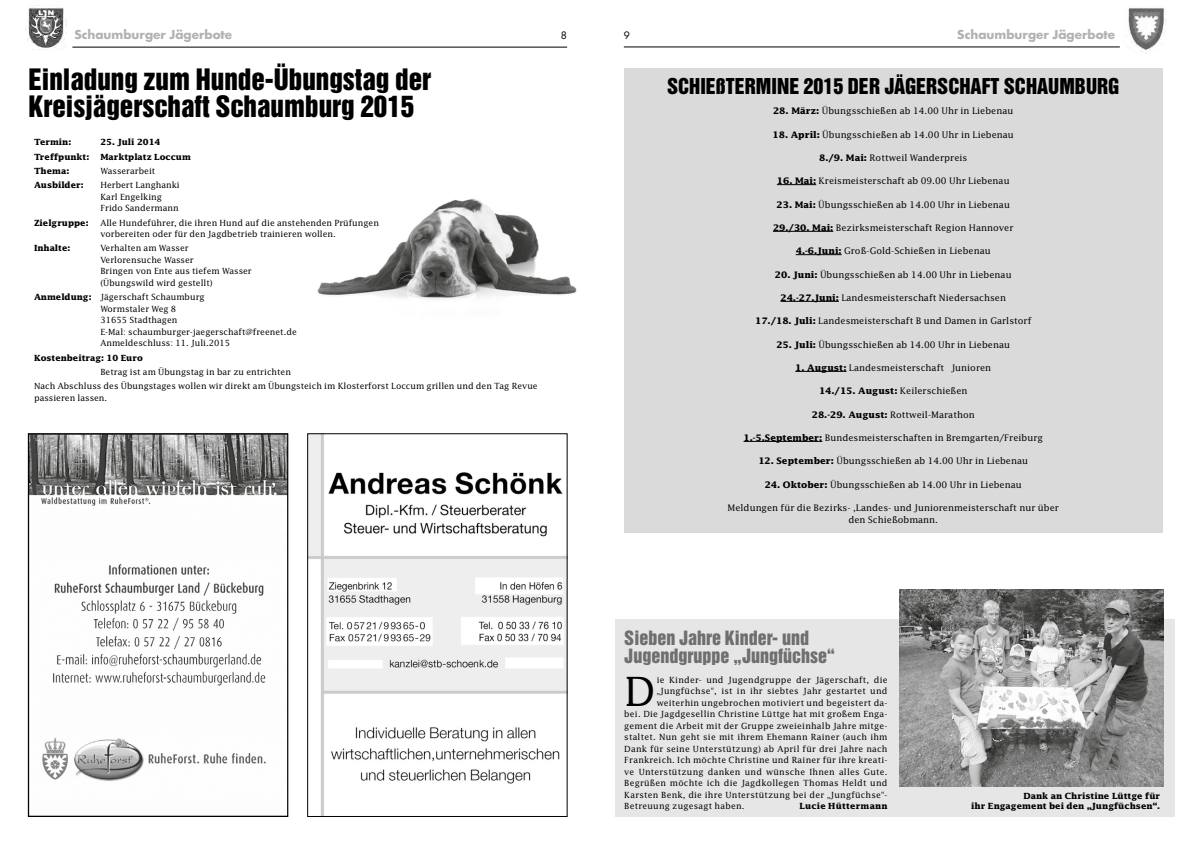
<style>
.page{position:relative;width:1191px;height:842px;background:#fff}
.page>*{position:absolute;margin:0;border:0;box-sizing:border-box;transform-origin:0 0}
.t1{font:40.3px "Lucida Std";color:#000}
.t2{font:27px/27px "Helvetica Inserat LT Std";color:#000}
.t3{font:20px "Helvetica Inserat LT Std";color:#000}
.t4{font:18px/18px "Helvetica Inserat LT Std";color:#706f6f}
.t5{font:700 12px "Futura Std";color:#b3b2b2}
.t6{font:10px "Futura Std";color:#000}
.t7{font:9px/12px "Lucida Std";color:#000;text-align:center}
.t8{font:700 9px "Lucida Std";color:#000}
.t9{font:8.5px "Lucida Std";letter-spacing:.025em;color:#000}
.t10{font:8.5px/11.5px "Lucida Std";color:#000}
.t11{font:700 8.5px/10px "Lucida Std";color:#000;text-align:right}
.t12{font:700 8.5px "Lucida Std";letter-spacing:.025em;color:#000}
.s1{font-weight:700}
.s2{font-weight:400}
</style>
<div class="page">
<img style="left:27px;top:7px;width:40px;height:41px">
<hr style="left:72px;top:47px;width:495px;height:1px;background:#000">
<img style="left:1128px;top:8px;width:36px;height:46px">
<hr style="left:624px;top:47px;width:495px;height:1px;background:#000">
<div style="left:624px;top:68px;width:538px;height:465px;background:#dadada"></div>
<hr style="left:777px;top:184px;width:39px;height:1px;background:#000">
<hr style="left:773px;top:231px;width:60px;height:1px;background:#000">
<hr style="left:795px;top:254px;width:46px;height:1px;background:#000">
<hr style="left:780px;top:301px;width:59px;height:1px;background:#000">
<hr style="left:795px;top:371px;width:51px;height:1px;background:#000">
<hr style="left:743px;top:441px;width:79px;height:1px;background:#000">
<img style="left:309px;top:435px;width:256px;height:380px">
<div style="left:307px;top:433px;width:260px;height:384px;border:1px solid #000"></div>
<div style="left:615px;top:619px;width:559px;height:197px;background:#e6e6e6"></div>
<img style="left:900px;top:590px;width:263px;height:197px">
<img style="left:317px;top:199px;width:260px;height:101px">
<img style="left:30px;top:436px;width:256px;height:345px">
<div style="left:28px;top:433px;width:260px;height:384px;border:1px solid #000"></div>
<h3 class="t5" style="left:74px;top:26px;width:159px">Schaumburger Jägerbote</h3>
<p class="t6" style="left:561px;top:29px;width:8px">8</p>
<p class="t6" style="left:624px;top:29px;width:8px">9</p>
<h3 class="t5" style="left:957px;top:26px;width:159px">Schaumburger Jägerbote</h3>
<h3 class="t3" style="left:667px;top:74px;width:454px">SCHIEßTERMINE 2015 DER JÄGERSCHAFT SCHAUMBURG</h3>
<p class="t7" style="left:773px;top:105px;width:242px"><span class="s1">28. März:</span> Übungsschießen ab 14.00 Uhr in Liebenau</p>
<p class="t7" style="left:772px;top:128px;width:243px"><span class="s1">18. April:</span> Übungsschießen ab 14.00 Uhr in Liebenau</p>
<p class="t7" style="left:819px;top:152px;width:150px"><span class="s1">8./9. Mai:</span> Rottweil Wanderpreis</p>
<p class="t7" style="left:777px;top:175px;width:234px"><span class="s1">16. Mai:</span> Kreismeisterschaft ab 09.00 Uhr Liebenau</p>
<p class="t7" style="left:776px;top:198px;width:235px"><span class="s1">23. Mai:</span> Übungsschießen ab 14.00 Uhr in Liebenau</p>
<p class="t7" style="left:773px;top:222px;width:242px"><span class="s1">29./30. Mai:</span> Bezirksmeisterschaft Region Hannover</p>
<p class="t7" style="left:795px;top:245px;width:196px"><span class="s1">4.-6.Juni:</span> Groß-Gold-Schießen in Liebenau</p>
<p class="t7" style="left:775px;top:268px;width:238px"><span class="s1">20. Juni:</span> Übungsschießen ab 14.00 Uhr in Liebenau</p>
<p class="t7" style="left:780px;top:292px;width:227px"><span class="s1">24.-27.Juni:</span> Landesmeisterschaft Niedersachsen</p>
<p class="t7" style="left:755px;top:315px;width:278px"><span class="s1">17./18. Juli:</span> Landesmeisterschaft B und Damen in Garlstorf</p>
<p class="t7" style="left:776px;top:338px;width:235px"><span class="s1">25. Juli:</span> Übungsschießen ab 14.00 Uhr in Liebenau</p>
<p class="t7" style="left:795px;top:362px;width:197px"><span class="s1">1. August:</span> Landesmeisterschaft Junioren</p>
<p class="t8" style="left:819px;top:386px;width:150px">14./15. August: <span class="s2">Keilerschießen</span></p>
<p class="t7" style="left:812px;top:408px;width:164px"><span class="s1">28.-29. August:</span> Rottweil-Marathon</p>
<p class="t7" style="left:743px;top:432px;width:301px"><span class="s1">1.-5.September:</span> Bundesmeisterschaften in Bremgarten/Freiburg</p>
<p class="t7" style="left:758px;top:455px;width:271px"><span class="s1">12. September:</span> Übungsschießen ab 14.00 Uhr in Liebenau</p>
<p class="t7" style="left:764px;top:478px;width:259px"><span class="s1">24. Oktober:</span> Übungsschießen ab 14.00 Uhr in Liebenau</p>
<p class="t7" style="left:727px;top:502px;width:333px">Meldungen für die Bezirks- ,Landes- und Juniorenmeisterschaft nur über den Schießobmann.</p>
<h2 class="t2" style="left:28px;top:66px;width:404px">Einladung zum Hunde-Übungstag der<br>Kreisjägerschaft Schaumburg 2015</h2>
<p class="t11" style="left:34px;top:137px;width:39px">Termin:</p>
<p class="t11" style="left:100px;top:137px;width:61px">25. Juli 2014</p>
<p class="t11" style="left:34px;top:151px;width:57px">Treffpunkt:</p>
<p class="t11" style="left:100px;top:151px;width:92px">Marktplatz Loccum</p>
<p class="t11" style="left:34px;top:166px;width:37px">Thema:</p>
<p class="t10" style="left:100px;top:165px;width:56px">Wasserarbeit</p>
<p class="t11" style="left:34px;top:180px;width:51px">Ausbilder:</p>
<p class="t10" style="left:100px;top:179px;width:81px">Herbert Langhanki<br>Karl Engelking<br>Frido Sandermann</p>
<p class="t11" style="left:34px;top:217px;width:56px">Zielgruppe:</p>
<p class="t10" style="left:100px;top:217px;width:280px">Alle Hundeführer, die ihren Hund auf die anstehenden Prüfungen vorbereiten oder für den Jagdbetrieb trainieren wollen.</p>
<p class="t11" style="left:34px;top:243px;width:38px">Inhalte:</p>
<p class="t10" style="left:100px;top:242px;width:153px">Verhalten am Wasser<br>Verlorensuche Wasser<br>Bringen von Ente aus tiefem Wasser (Übungswild wird gestellt)</p>
<p class="t10" style="left:100px;top:291px;width:198px;text-indent:-66px"><span class="s1">Anmeldung:</span> Jägerschaft Schaumburg<br>Wormstaler Weg 8<br>31655 Stadthagen<br>E-Mal: schaumburger-jaegerschaft@freenet.de<br>Anmeldeschluss: 11. Juli.2015</p>
<p class="t11" style="left:34px;top:352px;width:110px">Kostenbeitrag: 10 Euro</p>
<p class="t10" style="left:34px;top:365px;width:505px;line-height:14.3px;text-indent:66px">Betrag ist am Übungstag in bar zu entrichten<br>Nach Abschluss des Übungstages wollen wir direkt am Übungsteich im Klosterforst Loccum grillen und den Tag Revue</p>
<p class="t10" style="left:34px;top:392px;width:75px">passieren lassen.</p>
<h3 class="t4" style="left:624px;top:629px;width:213px">Sieben Jahre Kinder- und<br>Jugendgruppe „Jungfüchse“</h3>
<h1 class="t1" style="left:624px;top:666px;width:33px">D</h1>
<p class="t9" style="left:656px;top:674px;width:232px">ie Kinder- und Jugendgruppe der Jägerschaft, die</p>
<p class="t9" style="left:656px;top:686px;width:232px">„Jungfüchse“, ist in ihr siebtes Jahr gestartet und</p>
<p class="t9" style="left:656px;top:697px;width:232px">weiterhin ungebrochen motiviert und begeistert da-</p>
<p class="t9" style="left:624px;top:709px;width:265px">bei. Die Jagdgesellin Christine Lüttge hat mit großem Enga-</p>
<p class="t9" style="left:624px;top:720px;width:265px">gement die Arbeit mit der Gruppe zweieinhalb Jahre mitge-</p>
<p class="t9" style="left:624px;top:732px;width:265px">staltet. Nun geht sie mit ihrem Ehemann Rainer (auch ihm</p>
<p class="t9" style="left:624px;top:743px;width:265px">Dank für seine Unterstützung) ab April für drei Jahre nach</p>
<p class="t9" style="left:624px;top:755px;width:265px">Frankreich. Ich möchte Christine und Rainer für ihre kreati-</p>
<p class="t9" style="left:624px;top:766px;width:265px">ve Unterstützung danken und wünsche Ihnen alles Gute.</p>
<p class="t9" style="left:624px;top:778px;width:265px">Begrüßen möchte ich die Jagdkollegen Thomas Heldt und</p>
<p class="t9" style="left:624px;top:789px;width:265px">Karsten Benk, die ihre Unterstützung bei der „Jungfüchse“-</p>
<p class="t9" style="left:624px;top:801px;width:122px">Betreuung zugesagt haben.</p>
<p class="t12" style="left:799px;top:801px;width:90px">Lucie Hüttermann</p>
<p class="t11" style="left:971px;top:791px;width:190px">Dank an Christine Lüttge für<br>ihr Engagement bei den „Jungfüchsen“.</p>
</div>
